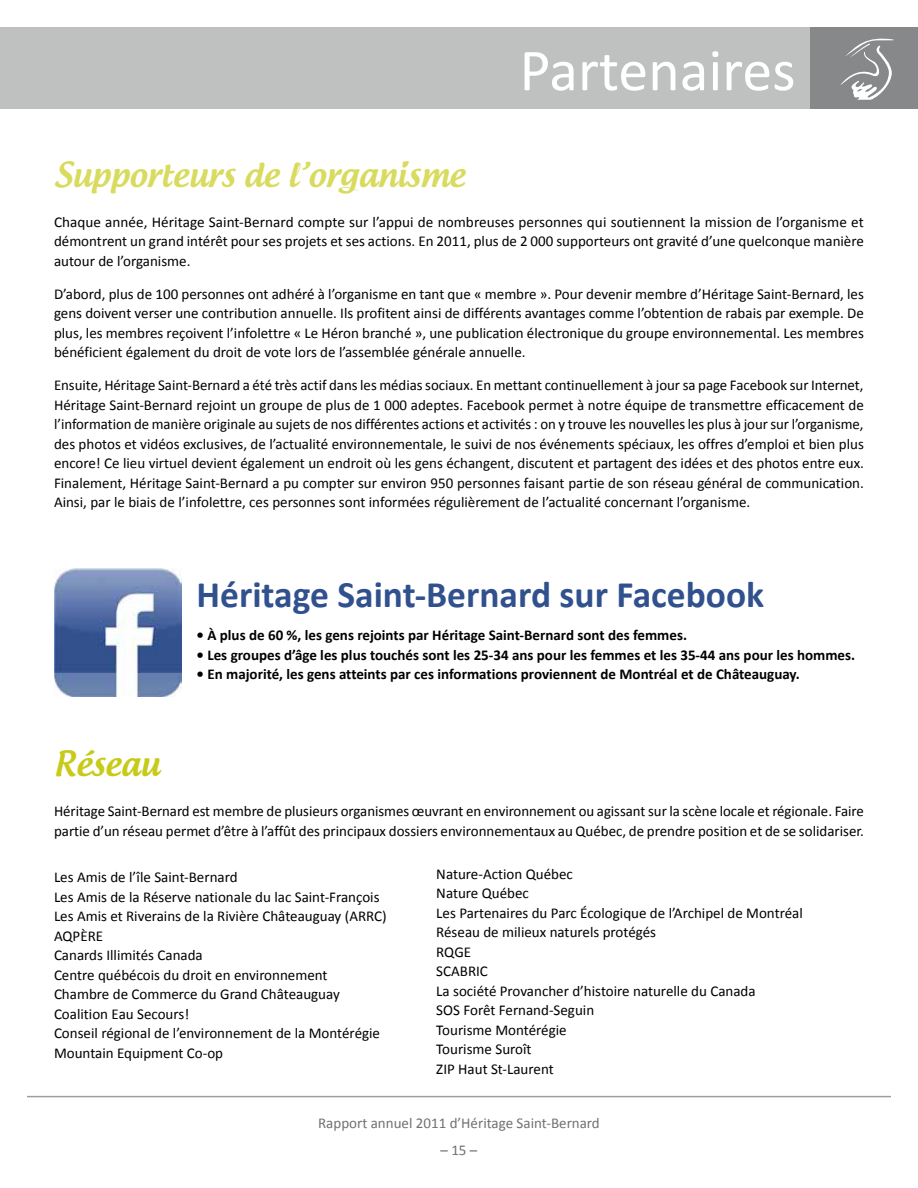
<style>
.page{position:relative;width:918px;height:1188px;background:#fff}
.page>*{position:absolute;margin:0;border:0;box-sizing:border-box;transform-origin:0 0}
.t1{font:60px "Calibri";color:#fff}
.t2{font:700 37.5px "Calibri";color:#31518e}
.t3{font:500 33px "Androgyne";color:#d8db5d}
.t4{font:500 33px "Androgyne";color:#c7cb18}
.t5{font:15px/19.5px "Calibri";color:#000}
.t6{font:700 15px "Calibri";color:#000}
.t7{font:15px "Calibri";color:#707172}
</style>
<div class="page">
<div style="left:807px;top:27px;width:111px;height:81px;background:#87888a"></div>
<div style="left:0;top:27px;width:810px;height:81px;background:#bfc1c1"></div>
<svg style="left:840px;top:38px;width:54px;height:62px"></svg>
<hr style="left:27px;top:1096px;width:864px;height:1px;background:#9c9e9f">
<img style="left:54px;top:569px;width:127px;height:127px">
<h1 class="t1" style="left:520px;top:32px;width:278px">Partenaires</h1>
<h3 class="t3" style="left:54px;top:154px;width:413px">Supporteurs de l’organisme</h3>
<p class="t5" style="left:54px;top:212px;width:811px;text-align:justify">Chaque année, Héritage Saint-Bernard compte sur l’appui de nombreuses personnes qui soutiennent la mission de l’organisme et démontrent un grand intérêt pour ses projets et ses actions. En 2011, plus de 2 000 supporteurs ont gravité d’une quelconque manière autour de l’organisme.</p>
<p class="t5" style="left:54px;top:284px;width:811px;text-align:justify">D’abord, plus de 100 personnes ont adhéré à l’organisme en tant que « membre ». Pour devenir membre d’Héritage Saint-Bernard, les gens doivent verser une contribution annuelle. Ils profitent ainsi de différents avantages comme l’obtention de rabais par exemple. De plus, les membres reçoivent l’infolettre « Le Héron branché », une publication électronique du groupe environnemental. Les membres bénéficient également du droit de vote lors de l’assemblée générale annuelle.</p>
<p class="t5" style="left:54px;top:376px;width:811px;text-align:justify">Ensuite, Héritage Saint-Bernard a été très actif dans les médias sociaux. En mettant continuellement à jour sa page Facebook sur Internet, Héritage Saint-Bernard rejoint un groupe de plus de 1 000 adeptes. Facebook permet à notre équipe de transmettre efficacement de l’information de manière originale au sujets de nos différentes actions et activités : on y trouve les nouvelles les plus à jour sur l’organisme, des photos et vidéos exclusives, de l’actualité environnementale, le suivi de nos événements spéciaux, les offres d’emploi et bien plus encore! Ce lieu virtuel devient également un endroit où les gens échangent, discutent et partagent des idées et des photos entre eux.<br>Finalement, Héritage Saint-Bernard a pu compter sur environ 950 personnes faisant partie de son réseau général de communication.<br>Ainsi, par le biais de l’infolettre, ces personnes sont informées régulièrement de l’actualité concernant l’organisme.</p>
<h2 class="t2" style="left:197px;top:571px;width:569px">Héritage Saint-Bernard sur Facebook</h2>
<p class="t6" style="left:197px;top:626px;width:492px">• À plus de 60 %, les gens rejoints par Héritage Saint-Bernard sont des femmes.</p>
<p class="t6" style="left:197px;top:645px;width:660px">• Les groupes d’âge les plus touchés sont les 25-34 ans pour les femmes et les 35-44 ans pour les hommes.</p>
<p class="t6" style="left:197px;top:665px;width:605px">• En majorité, les gens atteints par ces informations proviennent de Montréal et de Châteauguay.</p>
<h3 class="t4" style="left:54px;top:743px;width:107px">Réseau</h3>
<p class="t5" style="left:54px;top:802px;width:811px">Héritage Saint-Bernard est membre de plusieurs organismes œuvrant en environnement ou agissant sur la scène locale et régionale. Faire partie d’un réseau permet d’être à l’affût des principaux dossiers environnementaux au Québec, de prendre position et de se solidariser.</p>
<p class="t5" style="left:54px;top:868px;width:334px">Les Amis de l’île Saint-Bernard<br>Les Amis de la Réserve nationale du lac Saint-François Les Amis et Riverains de la Rivière Châteauguay (ARRC)<br>AQPÈRE<br>Canards Illimités Canada<br>Centre québécois du droit en environnement Chambre de Commerce du Grand Châteauguay Coalition Eau Secours!<br>Conseil régional de l’environnement de la Montérégie Mountain Equipment Co-op</p>
<p class="t5" style="left:436px;top:864px;width:368px">Nature-Action Québec<br>Nature Québec<br>Les Partenaires du Parc Écologique de l’Archipel de Montréal<br>Réseau de milieux naturels protégés<br>RQGE<br>SCABRIC<br>La société Provancher d’histoire naturelle du Canada<br>SOS Forêt Fernand-Seguin<br>Tourisme Montérégie<br>Tourisme Suroît<br>ZIP Haut St-Laurent</p>
<p class="t7" style="left:318px;top:1113px;width:283px">Rapport annuel 2011 d’Héritage Saint-Bernard</p>
<p class="t7" style="left:441px;top:1140px;width:38px">– 15 –</p>
</div>
